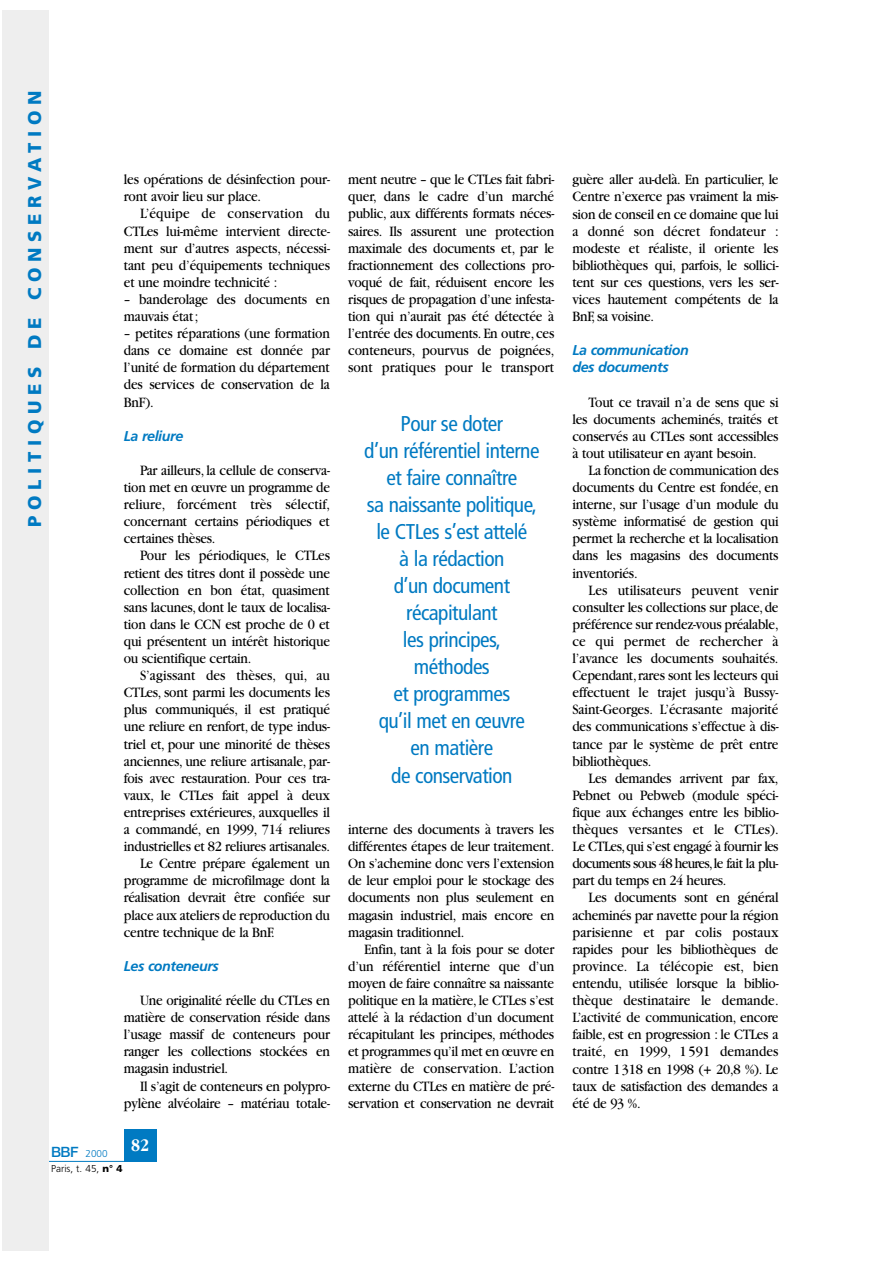
<style>
.page{position:relative;width:893px;height:1263px;background:#fff}
.page>*{position:absolute;margin:0;border:0;box-sizing:border-box;transform-origin:0 0}
.t1{font:condensed 21.3px/27.2px "Frutiger";letter-spacing:-.025em;color:#007ac2;text-align:center}
.t2{font:900 18.6px "Frutiger";letter-spacing:.305em;color:#007ac2}
.t3{font:700 18.6px "Garamond";color:#fff;scale:.85 1}
.t4{font:15px/17.1px "Garamond";letter-spacing:-.015em;color:#000;text-align:justify;scale:.9 1}
.t5{font:15px "Garamond";letter-spacing:.005em;color:#000;scale:.9 1}
.t6{font:italic 700 14.25px/17.1px "Frutiger";letter-spacing:-.03em;color:#007ac2}
.t7{font:300 10.05px/14.4px "Frutiger";color:#000}
.s1{font-family:"Helvetica Neue";font-weight:500;font-size:14.25px;color:#007ac2}
.s2{color:#007ac2}
.s3{font-weight:900}
</style>
<div class="page">
<hr style="left:3px;top:1161px;width:153px;height:1px;background:#007ac2">
<div style="left:124px;top:1129px;width:32px;height:32px;background:#007ac2"></div>
<div style="left:3px;top:10px;width:46px;height:1240px;background:#eee"></div>
<p class="t2" style="left:27px;top:527px;width:438px;rotate:-90deg">POLITIQUES DE CONSERVATION</p>
<p class="t4" style="left:124px;top:172px;width:230px">les opérations de désinfection pour&shy;ront avoir lieu sur place.</p>
<p class="t4" style="left:124px;top:207px;width:230px;text-indent:16px">L’équipe de conservation du CTLes lui-même intervient directe&shy;ment sur d’autres aspects, nécessi&shy;tant peu d’équipements techniques et une moindre technicité :</p>
<p class="t4" style="left:124px;top:292px;width:230px">– banderolage des documents en mauvais état;</p>
<p class="t4" style="left:124px;top:326px;width:230px">– petites réparations (une formation dans ce domaine est donnée par l’unité de formation du département des services de conservation de la BnF).</p>
<p class="t6" style="left:124px;top:428px;width:61px">La reliure</p>
<p class="t4" style="left:124px;top:463px;width:230px;text-indent:16px">Par ailleurs, la cellule de conserva&shy;tion met en œuvre un programme de reliure, forcément très sélectif, concernant certains périodiques et certaines thèses.</p>
<p class="t4" style="left:124px;top:549px;width:230px;text-indent:16px">Pour les périodiques, le CTLes retient des titres dont il possède une collection en bon état, quasiment sans lacunes, dont le taux de localisa&shy;tion dans le CCN est proche de 0 et qui présentent un intérêt historique ou scientifique certain.</p>
<p class="t5" style="left:140px;top:670px;width:212px">S’agissant des thèses, qui, au</p>
<p class="t4" style="left:124px;top:685px;width:230px">CTLes, sont parmi les documents les</p>
<p class="t4" style="left:124px;top:702px;width:230px">plus communiqués, il est pratiqué</p>
<p class="t4" style="left:124px;top:720px;width:230px">une reliure en renfort, de type indus-</p>
<p class="t4" style="left:124px;top:737px;width:230px">triel et, pour une minorité de thèses</p>
<p class="t4" style="left:124px;top:754px;width:230px">anciennes, une reliure artisanale, par-</p>
<p class="t4" style="left:124px;top:771px;width:230px">fois avec restauration. Pour ces tra-</p>
<p class="t4" style="left:124px;top:788px;width:230px">vaux, le CTLes fait appel à deux</p>
<p class="t4" style="left:124px;top:805px;width:230px">entreprises extérieures, auxquelles il</p>
<p class="t4" style="left:124px;top:822px;width:230px">a commandé, en 1999, 714 reliures</p>
<p class="t4" style="left:124px;top:839px;width:230px">industrielles et 82 reliures artisanales.</p>
<p class="t4" style="left:140px;top:856px;width:212px">Le Centre prépare également un</p>
<p class="t4" style="left:124px;top:873px;width:230px">programme de microfilmage dont la</p>
<p class="t4" style="left:124px;top:891px;width:230px">réalisation devrait être confiée sur</p>
<p class="t4" style="left:124px;top:908px;width:230px">place aux ateliers de reproduction du</p>
<p class="t4" style="left:124px;top:925px;width:169px">centre technique de la BnF.</p>
<p class="t6" style="left:124px;top:958px;width:96px">Les conteneurs</p>
<p class="t4" style="left:124px;top:993px;width:230px;text-indent:16px">Une originalité réelle du CTLes en matière de conservation réside dans l’usage massif de conteneurs pour ranger les collections stockées en magasin industriel.</p>
<p class="t4" style="left:124px;top:1079px;width:230px;text-align:right">Il s’agit de conteneurs en polypro&shy;pylène alvéolaire – matériau totale-</p>
<p class="t7" style="left:51px;top:1147px;width:73px"><span class="s1">BBF</span> <span class="s2">2000<br></span>Paris, t. 45, <span class="s3">n° 4</span></p>
<p class="t3" style="left:131px;top:1138px;width:22px">82</p>
<p class="t4" style="left:348px;top:172px;width:230px">ment neutre – que le CTLes fait fabri&shy;quer, dans le cadre d’un marché public, aux différents formats néces&shy;saires. Ils assurent une protection maximale des documents et, par le fractionnement des collections pro&shy;voqué de fait, réduisent encore les risques de propagation d’une infesta&shy;tion qui n’aurait pas été détectée à l’entrée des documents. En outre, ces conteneurs, pourvus de poignées, sont pratiques pour le transport</p>
<h1 class="t1" style="left:364px;top:411px;width:177px">Pour se doter<br>d’un référentiel interne et faire connaître<br>sa naissante politique, le CTLes s’est attelé<br>à la rédaction<br>d’un document récapitulant<br>les principes, méthodes<br>et programmes<br>qu’il met en œuvre<br>en matière<br>de conservation</h1>
<p class="t4" style="left:348px;top:822px;width:230px">interne des documents à travers les différentes étapes de leur traitement.<br>On s’achemine donc vers l’extension de leur emploi pour le stockage des documents non plus seulement en magasin industriel, mais encore en magasin traditionnel.</p>
<p class="t4" style="left:348px;top:942px;width:230px;text-indent:16px">Enfin, tant à la fois pour se doter d’un référentiel interne que d’un moyen de faire connaître sa naissante politique en la matière, le CTLes s’est attelé à la rédaction d’un document récapitulant les principes, méthodes et programmes qu’il met en œuvre en matière de conservation. L’action externe du CTLes en matière de pré&shy;servation et conservation ne devrait</p>
<p class="t4" style="left:572px;top:172px;width:230px">guère aller au-delà. En particulier, le Centre n’exerce pas vraiment la mis&shy;sion de conseil en ce domaine que lui a donné son décret fondateur : modeste et réaliste, il oriente les bibliothèques qui, parfois, le sollici&shy;tent sur ces questions, vers les ser&shy;vices hautement compétents de la BnF, sa voisine.</p>
<p class="t6" style="left:572px;top:343px;width:118px">La communication des documents</p>
<p class="t4" style="left:572px;top:395px;width:230px;text-indent:16px">Tout ce travail n’a de sens que si les documents acheminés, traités et conservés au CTLes sont accessibles à tout utilisateur en ayant besoin.</p>
<p class="t4" style="left:572px;top:463px;width:230px;text-indent:16px">La fonction de communication des documents du Centre est fondée, en interne, sur l’usage d’un module du système informatisé de gestion qui permet la recherche et la localisation dans les magasins des documents inventoriés.</p>
<p class="t4" style="left:572px;top:583px;width:230px;text-indent:16px">Les utilisateurs peuvent venir consulter les collections sur place,de préférence sur rendez-vous préalable, ce qui permet de rechercher à l’avance les documents souhaités.<br>Cependant,rares sont les lecteurs qui effectuent le trajet jusqu’à Bussy-Saint-Georges. L’écrasante majorité des communications s’effectue à dis&shy;tance par le système de prêt entre bibliothèques.</p>
<p class="t4" style="left:572px;top:771px;width:230px;text-indent:16px">Les demandes arrivent par fax, Pebnet ou Pebweb (module spéci&shy;fique aux échanges entre les biblio&shy;thèques versantes et le CTLes).<br>Le CTLes,qui s’est engagé à fournir les documents sous 48 heures,le fait la plu&shy;part du temps en 24 heures.</p>
<p class="t4" style="left:572px;top:891px;width:230px;text-indent:16px">Les documents sont en général acheminés par navette pour la région parisienne et par colis postaux rapides pour les bibliothèques de province. La télécopie est, bien entendu, utilisée lorsque la biblio&shy;thèque destinataire le demande.<br>L’activité de communication, encore faible, est en progression : le CTLes a traité, en 1999, 1 591 demandes contre 1318 en 1998 (+ 20,8 %). Le taux de satisfaction des demandes a été de 93 %.</p>
</div>
